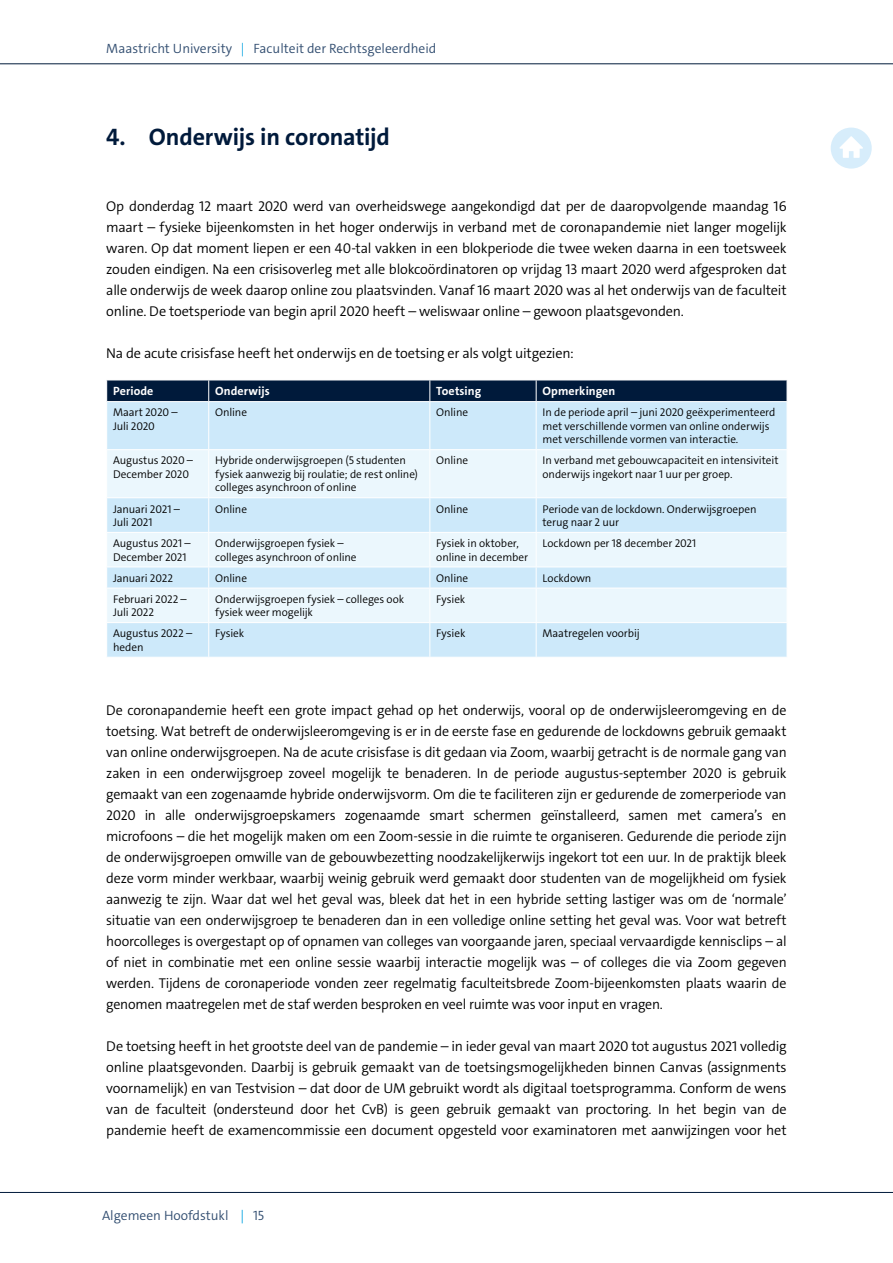
<style>
.page{position:relative;width:893px;height:1263px;background:#fff}
.page>*{position:absolute;margin:0;border:0;box-sizing:border-box;transform-origin:0 0}
.t1{font:700 24px "The Sans E4 s";letter-spacing:-.01em;color:#001a3b}
.t2{font:300 14.25px/21px "The Sans E4 s";letter-spacing:-.015em;color:#000;text-align:justify}
.t3{font:300 13.5px "The Sans E4 s";color:#314d70}
.t4{font:700 12px "The Sans E4 s";letter-spacing:.01em;color:#fff}
.t5{font:300 11.25px/13.5px "The Sans E4 s";letter-spacing:-.005em;color:#000}
.s1{color:#00a1df}
</style>
<div class="page">
<div style="left:831px;top:128px;width:41px;height:41px;background:#d7edfb;border-radius:50%"></div>
<svg style="left:839px;top:136px;width:24px;height:22px"></svg>
<hr style="left:0;top:63px;width:893px;height:1px;background:#001a3b">
<hr style="left:0;top:1192px;width:893px;height:1px;background:#001a3b">
<div style="left:107px;top:402px;width:680px;height:255px;background:#cde9fa"></div>
<svg style="left:107px;top:450px;width:680px;height:172px;background:#e1f2fc"></svg>
<hr style="left:208px;top:402px;width:1px;height:47px;background:#fff">
<hr style="left:429px;top:402px;width:1px;height:47px;background:#fff">
<hr style="left:536px;top:402px;width:1px;height:47px;background:#fff">
<hr style="left:106px;top:449px;width:103px;height:1px;background:#fff">
<hr style="left:209px;top:449px;width:221px;height:1px;background:#fff">
<hr style="left:208px;top:450px;width:1px;height:47px;background:#fff">
<hr style="left:430px;top:449px;width:106px;height:1px;background:#fff">
<hr style="left:429px;top:450px;width:1px;height:47px;background:#fff">
<hr style="left:536px;top:449px;width:251px;height:1px;background:#fff">
<hr style="left:536px;top:450px;width:1px;height:47px;background:#fff">
<hr style="left:106px;top:497px;width:103px;height:1px;background:#fff">
<hr style="left:209px;top:497px;width:221px;height:1px;background:#fff">
<hr style="left:208px;top:498px;width:1px;height:34px;background:#fff">
<hr style="left:430px;top:497px;width:106px;height:1px;background:#fff">
<hr style="left:429px;top:498px;width:1px;height:34px;background:#fff">
<hr style="left:536px;top:497px;width:251px;height:1px;background:#fff">
<hr style="left:536px;top:498px;width:1px;height:34px;background:#fff">
<hr style="left:106px;top:532px;width:103px;height:1px;background:#fff">
<hr style="left:209px;top:532px;width:221px;height:1px;background:#fff">
<hr style="left:208px;top:533px;width:1px;height:34px;background:#fff">
<hr style="left:430px;top:532px;width:106px;height:1px;background:#fff">
<hr style="left:429px;top:533px;width:1px;height:34px;background:#fff">
<hr style="left:536px;top:532px;width:251px;height:1px;background:#fff">
<hr style="left:536px;top:533px;width:1px;height:34px;background:#fff">
<hr style="left:106px;top:567px;width:103px;height:1px;background:#fff">
<hr style="left:209px;top:567px;width:221px;height:1px;background:#fff">
<svg style="left:208px;top:567px;width:1px;height:21px"></svg>
<hr style="left:430px;top:567px;width:106px;height:1px;background:#fff">
<svg style="left:429px;top:567px;width:1px;height:21px"></svg>
<hr style="left:536px;top:567px;width:251px;height:1px;background:#fff">
<svg style="left:536px;top:567px;width:1px;height:21px"></svg>
<hr style="left:106px;top:588px;width:103px;height:1px;background:#fff">
<hr style="left:209px;top:588px;width:221px;height:1px;background:#fff">
<hr style="left:208px;top:588px;width:1px;height:34px;background:#fff">
<hr style="left:430px;top:588px;width:106px;height:1px;background:#fff">
<hr style="left:429px;top:588px;width:1px;height:34px;background:#fff">
<hr style="left:536px;top:588px;width:251px;height:1px;background:#fff">
<hr style="left:536px;top:588px;width:1px;height:34px;background:#fff">
<hr style="left:106px;top:622px;width:103px;height:1px;background:#fff">
<hr style="left:209px;top:622px;width:221px;height:1px;background:#fff">
<hr style="left:208px;top:623px;width:1px;height:34px;background:#fff">
<hr style="left:430px;top:622px;width:106px;height:1px;background:#fff">
<hr style="left:429px;top:623px;width:1px;height:34px;background:#fff">
<hr style="left:536px;top:622px;width:251px;height:1px;background:#fff">
<hr style="left:536px;top:623px;width:1px;height:34px;background:#fff">
<div style="left:106px;top:380px;width:681px;height:21px;background:#001a3b"></div>
<p class="t3" style="left:106px;top:39px;width:332px">Maastricht University <span class="s1">|</span> Faculteit der Rechtsgeleerdheid</p>
<h1 class="t1" style="left:106px;top:122px;width:285px">4. Onderwijs in coronatijd</h1>
<p class="t2" style="left:106px;top:196px;width:682px">Op donderdag 12 maart 2020 werd van overheidswege aangekondigd dat per de daaropvolgende maandag 16 maart – fysieke bijeenkomsten in het hoger onderwijs in verband met de coronapandemie niet langer mogelijk waren. Op dat moment liepen er een 40-tal vakken in een blokperiode die twee weken daarna in een toetsweek zouden eindigen. Na een crisisoverleg met alle blokcoördinatoren op vrijdag 13 maart 2020 werd afgesproken dat alle onderwijs de week daarop online zou plaatsvinden. Vanaf 16 maart 2020 was al het onderwijs van de faculteit online. De toetsperiode van begin april 2020 heeft – weliswaar online – gewoon plaatsgevonden.</p>
<p class="t2" style="left:106px;top:343px;width:469px">Na de acute crisisfase heeft het onderwijs en de toetsing er als volgt uitgezien:</p>
<p class="t4" style="left:113px;top:383px;width:42px">Periode</p>
<p class="t4" style="left:215px;top:383px;width:56px">Onderwijs</p>
<p class="t4" style="left:436px;top:383px;width:46px">Toetsing</p>
<p class="t4" style="left:542px;top:383px;width:74px">Opmerkingen</p>
<p class="t5" style="left:113px;top:406px;width:66px">Maart 2020 –<br>Juli 2020</p>
<p class="t5" style="left:215px;top:406px;width:33px">Online</p>
<p class="t5" style="left:436px;top:406px;width:33px">Online</p>
<p class="t5" style="left:543px;top:406px;width:234px">In de periode april – juni 2020 geëxperimenteerd met verschillende vormen van online onderwijs met verschillende vormen van interactie.</p>
<p class="t5" style="left:113px;top:454px;width:82px">Augustus 2020 –<br>December 2020</p>
<p class="t5" style="left:215px;top:454px;width:204px">Hybride onderwijsgroepen (5 studenten fysiek aanwezig bij roulatie; de rest online) colleges asynchroon of online</p>
<p class="t5" style="left:436px;top:454px;width:33px">Online</p>
<p class="t5" style="left:543px;top:454px;width:238px">In verband met gebouwcapaciteit en intensiviteit onderwijs ingekort naar 1 uur per groep.</p>
<p class="t5" style="left:113px;top:502px;width:68px">Januari 2021 –<br>Juli 2021</p>
<p class="t5" style="left:215px;top:502px;width:33px">Online</p>
<p class="t5" style="left:436px;top:502px;width:33px">Online</p>
<p class="t5" style="left:543px;top:502px;width:216px">Periode van de lockdown. Onderwijsgroepen terug naar 2 uur</p>
<p class="t5" style="left:113px;top:537px;width:79px">Augustus 2021 –<br>December 2021</p>
<p class="t5" style="left:215px;top:537px;width:143px">Onderwijsgroepen fysiek – colleges asynchroon of online</p>
<p class="t5" style="left:436px;top:537px;width:93px">Fysiek in oktober, online in december</p>
<p class="t5" style="left:543px;top:537px;width:155px">Lockdown per 18 december 2021</p>
<p class="t5" style="left:113px;top:571px;width:61px">Januari 2022</p>
<p class="t5" style="left:215px;top:571px;width:33px">Online</p>
<p class="t5" style="left:436px;top:571px;width:33px">Online</p>
<p class="t5" style="left:543px;top:571px;width:50px">Lockdown</p>
<p class="t5" style="left:113px;top:592px;width:75px">Februari 2022 –<br>Juli 2022</p>
<p class="t5" style="left:215px;top:592px;width:191px">Onderwijsgroepen fysiek – colleges ook fysiek weer mogelijk</p>
<p class="t5" style="left:436px;top:592px;width:31px">Fysiek</p>
<p class="t5" style="left:113px;top:627px;width:81px">Augustus 2022 – heden</p>
<p class="t5" style="left:215px;top:627px;width:31px">Fysiek</p>
<p class="t5" style="left:436px;top:627px;width:31px">Fysiek</p>
<p class="t5" style="left:543px;top:627px;width:99px">Maatregelen voorbij</p>
<p class="t2" style="left:106px;top:700px;width:682px">De coronapandemie heeft een grote impact gehad op het onderwijs, vooral op de onderwijsleeromgeving en de toetsing. Wat betreft de onderwijsleeromgeving is er in de eerste fase en gedurende de lockdowns gebruik gemaakt van online onderwijsgroepen. Na de acute crisisfase is dit gedaan via Zoom, waarbij getracht is de normale gang van zaken in een onderwijsgroep zoveel mogelijk te benaderen. In de periode augustus-september 2020 is gebruik gemaakt van een zogenaamde hybride onderwijsvorm. Om die te faciliteren zijn er gedurende de zomerperiode van 2020 in alle onderwijsgroepskamers zogenaamde smart schermen geïnstalleerd, samen met camera’s en microfoons – die het mogelijk maken om een Zoom-sessie in die ruimte te organiseren. Gedurende die periode zijn de onderwijsgroepen omwille van de gebouwbezetting noodzakelijkerwijs ingekort tot een uur. In de praktijk bleek deze vorm minder werkbaar, waarbij weinig gebruik werd gemaakt door studenten van de mogelijkheid om fysiek aanwezig te zijn. Waar dat wel het geval was, bleek dat het in een hybride setting lastiger was om de ‘normale’ situatie van een onderwijsgroep te benaderen dan in een volledige online setting het geval was. Voor wat betreft hoorcolleges is overgestapt op of opnamen van colleges van voorgaande jaren, speciaal vervaardigde kennisclips – al of niet in combinatie met een online sessie waarbij interactie mogelijk was – of colleges die via Zoom gegeven werden. Tijdens de coronaperiode vonden zeer regelmatig faculteitsbrede Zoom-bijeenkomsten plaats waarin de genomen maatregelen met de staf werden besproken en veel ruimte was voor input en vragen.</p>
<p class="t2" style="left:106px;top:1036px;width:682px">De toetsing heeft in het grootste deel van de pandemie – in ieder geval van maart 2020 tot augustus 2021 volledig online plaatsgevonden. Daarbij is gebruik gemaakt van de toetsingsmogelijkheden binnen Canvas (assignments voornamelijk) en van Testvision – dat door de UM gebruikt wordt als digitaal toetsprogramma. Conform de wens van de faculteit (ondersteund door het CvB) is geen gebruik gemaakt van proctoring. In het begin van de pandemie heeft de examencommissie een document opgesteld voor examinatoren met aanwijzingen voor het</p>
<p class="t3" style="left:102px;top:1207px;width:164px">Algemeen Hoofdstukl <span class="s1">|</span> 15</p>
</div>
